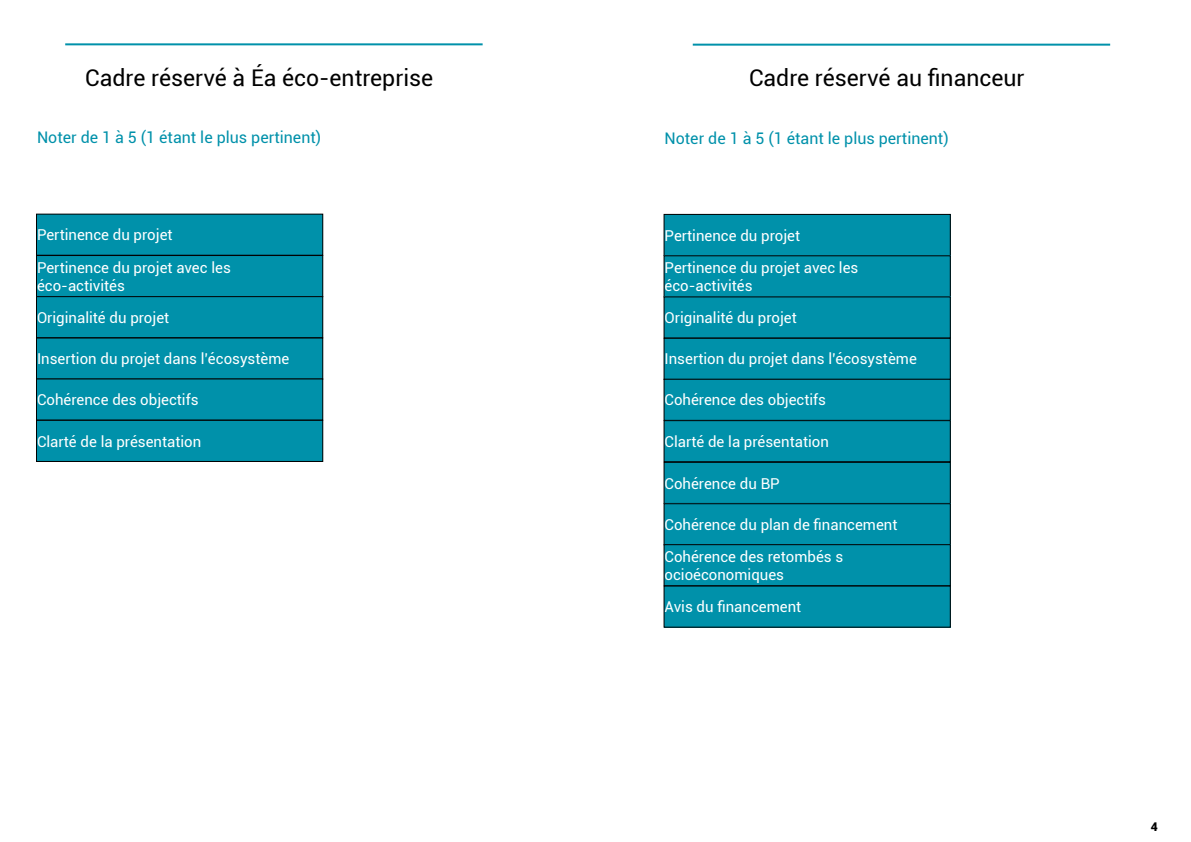
<style>
.page{position:relative;width:1191px;height:842px;background:#fff}
.page>*{position:absolute;margin:0;border:0;box-sizing:border-box;transform-origin:0 0}
.t1{font:23px "Roboto";color:#000}
.t2{font:16px "Roboto";color:#0091aa}
.t3{font:15px "Roboto";color:#fff}
.t4{font:900 12px "Roboto";color:#000}
</style>
<div class="page">
<div style="left:36px;top:214px;width:287px;height:41px;background:#0091aa"></div>
<hr style="left:65px;top:43px;width:417px;height:2px;background:#0091aa">
<div style="left:36px;top:255px;width:287px;height:42px;background:#0091aa"></div>
<div style="left:36px;top:255px;width:287px;height:42px;border:1px solid #000"></div>
<div style="left:36px;top:297px;width:287px;height:41px;background:#0091aa"></div>
<div style="left:36px;top:296px;width:287px;height:42px;border:1px solid #000"></div>
<div style="left:36px;top:338px;width:287px;height:41px;background:#0091aa"></div>
<div style="left:36px;top:337px;width:287px;height:43px;border:1px solid #000"></div>
<div style="left:36px;top:379px;width:287px;height:41px;background:#0091aa"></div>
<div style="left:36px;top:378px;width:287px;height:43px;border:1px solid #000"></div>
<div style="left:36px;top:420px;width:287px;height:41px;background:#0091aa"></div>
<div style="left:36px;top:420px;width:287px;height:42px;border:1px solid #000"></div>
<div style="left:664px;top:214px;width:286px;height:41px;background:#0091aa"></div>
<div style="left:663px;top:214px;width:287px;height:42px;border:1px solid #000"></div>
<hr style="left:693px;top:44px;width:417px;height:2px;background:#0091aa">
<div style="left:664px;top:256px;width:286px;height:41px;background:#0091aa"></div>
<div style="left:663px;top:255px;width:287px;height:42px;border:1px solid #000"></div>
<div style="left:664px;top:297px;width:286px;height:41px;background:#0091aa"></div>
<div style="left:664px;top:338px;width:286px;height:41px;background:#0091aa"></div>
<div style="left:663px;top:338px;width:287px;height:42px;border:1px solid #000"></div>
<div style="left:664px;top:379px;width:286px;height:41px;background:#0091aa"></div>
<div style="left:663px;top:379px;width:287px;height:42px;border:1px solid #000"></div>
<div style="left:664px;top:421px;width:286px;height:41px;background:#0091aa"></div>
<div style="left:663px;top:420px;width:287px;height:42px;border:1px solid #000"></div>
<div style="left:664px;top:462px;width:286px;height:41px;background:#0091aa"></div>
<div style="left:663px;top:462px;width:287px;height:42px;border:1px solid #000"></div>
<div style="left:664px;top:504px;width:286px;height:41px;background:#0091aa"></div>
<div style="left:663px;top:503px;width:287px;height:42px;border:1px solid #000"></div>
<div style="left:664px;top:545px;width:286px;height:41px;background:#0091aa"></div>
<div style="left:663px;top:544px;width:287px;height:42px;border:1px solid #000"></div>
<div style="left:664px;top:586px;width:286px;height:41px;background:#0091aa"></div>
<div style="left:663px;top:585px;width:287px;height:43px;border:1px solid #000"></div>
<p class="t1" style="left:85px;top:62px;width:349px">Cadre réservé à Éa éco-entreprise</p>
<p class="t1" style="left:749px;top:62px;width:277px">Cadre réservé au financeur</p>
<p class="t2" style="left:37px;top:126px;width:286px">Noter de 1 à 5 (1 étant le plus pertinent)</p>
<p class="t2" style="left:664px;top:127px;width:286px">Noter de 1 à 5 (1 étant le plus pertinent)</p>
<p class="t3" style="left:37px;top:224px;width:137px">Pertinence du projet</p>
<p class="t3" style="left:664px;top:225px;width:137px">Pertinence du projet</p>
<p class="t3" style="left:37px;top:257px;width:195px">Pertinence du projet avec les</p>
<p class="t3" style="left:37px;top:275px;width:89px">éco-activités</p>
<p class="t3" style="left:37px;top:307px;width:134px">Originalité du projet</p>
<p class="t3" style="left:37px;top:348px;width:254px">Insertion du projet dans l’écosystème</p>
<p class="t3" style="left:37px;top:389px;width:163px">Cohérence des objectifs</p>
<p class="t3" style="left:37px;top:431px;width:166px">Clarté de la présentation</p>
<p class="t3" style="left:664px;top:257px;width:195px">Pertinence du projet avec les</p>
<p class="t3" style="left:664px;top:275px;width:89px">éco-activités</p>
<p class="t3" style="left:664px;top:307px;width:134px">Originalité du projet</p>
<p class="t3" style="left:664px;top:349px;width:254px">Insertion du projet dans l’écosystème</p>
<p class="t3" style="left:664px;top:390px;width:163px">Cohérence des objectifs</p>
<p class="t3" style="left:664px;top:431px;width:166px">Clarté de la présentation</p>
<p class="t3" style="left:664px;top:473px;width:117px">Cohérence du BP</p>
<p class="t3" style="left:664px;top:514px;width:234px">Cohérence du plan de financement</p>
<p class="t3" style="left:664px;top:546px;width:180px">Cohérence des retombés s</p>
<p class="t3" style="left:664px;top:564px;width:121px">ocioéconomiques</p>
<p class="t3" style="left:664px;top:596px;width:138px">Avis du financement</p>
<p class="t4" style="left:1150px;top:818px;width:8px">4</p>
</div>
